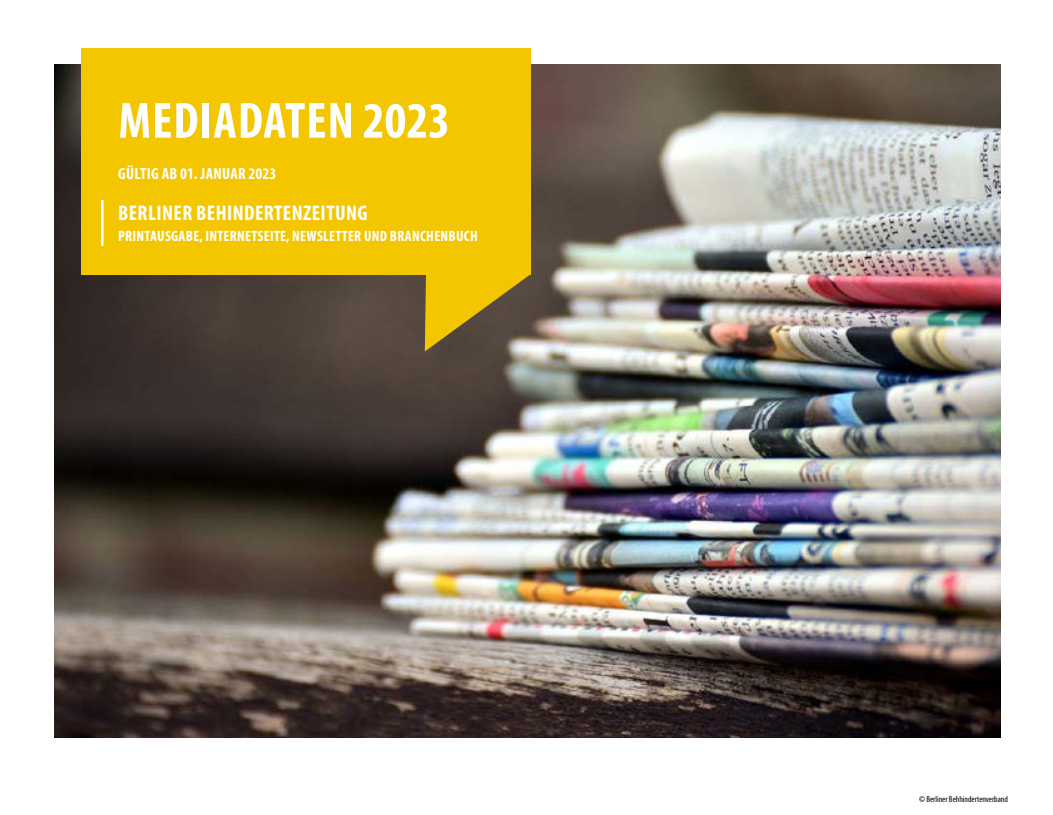
<style>
.page{position:relative;width:1053px;height:815px;background:#fff}
.page>*{position:absolute;margin:0;border:0;box-sizing:border-box;transform-origin:0 0}
.t1{font:700 condensed 51.25px "Myriad Pro";letter-spacing:.02em;color:#fff}
.t2{font:700 condensed 21.25px "Myriad Pro";letter-spacing:.02em;color:#fff}
.t3{font:700 condensed 16.25px "Myriad Pro";letter-spacing:.02em;color:#fff}
.t4{font:700 condensed 15px "Myriad Pro";letter-spacing:.02em;color:#fff}
.t5{font:condensed 8.75px "Myriad Pro";color:#000}
.s1{font-weight:600;font-stretch:normal}
</style>
<div class="page">
<img style="left:54px;top:65px;width:946px;height:673px">
<div style="left:81px;top:48px;width:449px;height:227px;background:#f3c600"></div>
<svg style="left:425px;top:275px;width:105px;height:77px"></svg>
<hr style="left:101px;top:200px;width:2px;height:46px;background:#fff">
<h1 class="t1" style="left:118px;top:89px;width:333px">MEDIADATEN 2023</h1>
<p class="t3" style="left:118px;top:163px;width:160px">GÜLTIG AB 01. JANUAR 2023</p>
<h2 class="t2" style="left:118px;top:199px;width:251px">BERLINER BEHINDERTENZEITUNG</h2>
<p class="t4" style="left:118px;top:227px;width:361px">PRINTAUSGABE, INTERNETSEITE, NEWSLETTER UND BRANCHENBUCH</p>
<p class="t5" style="left:919px;top:794px;width:90px"><span class="s1">©</span> Berliner Behhindertenverband</p>
</div>
